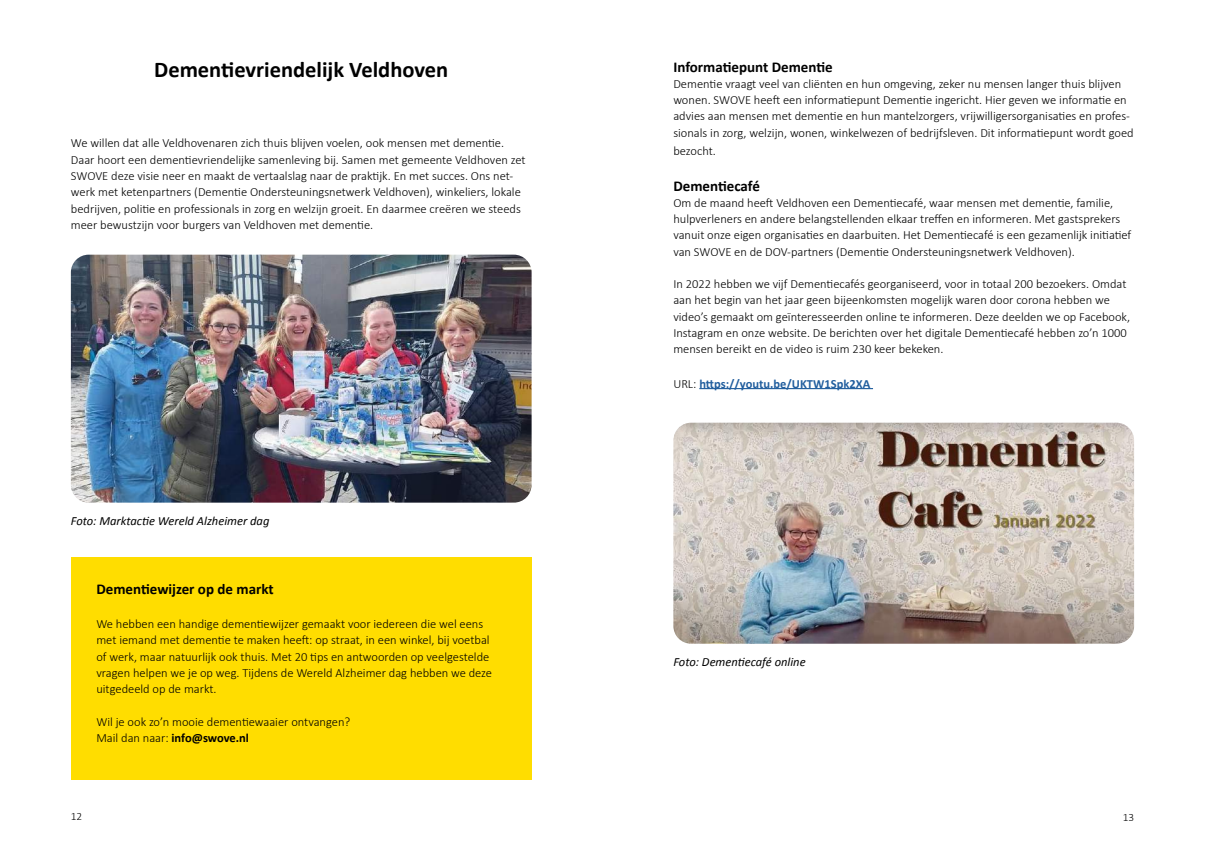
<style>
.page{position:relative;width:1205px;height:851px;background:#fff}
.page>*{position:absolute;margin:0;border:0;box-sizing:border-box;transform-origin:0 0}
.t1{font:700 22.5px "Calibri";color:#000}
.t2{font:700 15px "Calibri";color:#000}
.t3{font:300 12.5px/16.2px "Calibri";color:#000}
.t4{font:italic 12.5px "Calibri";color:#000}
.t5{font:700 12.5px "Calibri";color:#215e9e}
.t6{font:300 11.25px "Calibri";color:#000}
.s1{font-weight:700}
.s2{font-weight:300;color:#000}
</style>
<div class="page">
<div style="left:71px;top:557px;width:460px;height:222px;background:#fd0"></div>
<hr style="left:699px;top:388px;width:174px;height:1px;background:#215e9e">
<img style="left:71px;top:254px;width:460px;height:248px">
<img style="left:673px;top:422px;width:461px;height:221px">
<h1 class="t1" style="left:154px;top:55px;width:296px">Dementievriendelijk Veldhoven</h1>
<p class="t3" style="left:71px;top:134px;width:456px">We willen dat alle Veldhovenaren zich thuis blijven voelen, ook mensen met dementie.<br>Daar hoort een dementievriendelijke samenleving bij. Samen met gemeente Veldhoven zet SWOVE deze visie neer en maakt de vertaalslag naar de praktijk. En met succes. Ons net&shy;werk met ketenpartners (Dementie Ondersteuningsnetwerk Veldhoven), winkeliers, lokale bedrijven, politie en professionals in zorg en welzijn groeit. En daarmee creëren we steeds meer bewustzijn voor burgers van Veldhoven met dementie.</p>
<p class="t4" style="left:71px;top:512px;width:200px">Foto: Marktactie Wereld Alzheimer dag</p>
<p class="t2" style="left:96px;top:579px;width:179px">Dementiewijzer op de markt</p>
<p class="t3" style="left:96px;top:615px;width:397px">We hebben een handige dementiewijzer gemaakt voor iedereen die wel eens met iemand met dementie te maken heeft: op straat, in een winkel, bij voetbal of werk, maar natuurlijk ook thuis. Met 20 tips en antwoorden op veelgestelde vragen helpen we je op weg. Tijdens de Wereld Alzheimer dag hebben we deze uitgedeeld op de markt.</p>
<p class="t3" style="left:96px;top:712px;width:255px">Wil je ook zo’n mooie dementiewaaier ontvangen?<br>Mail dan naar: <span class="s1">info@swove.nl</span></p>
<p class="t2" style="left:673px;top:57px;width:161px">Informatiepunt Dementie</p>
<p class="t3" style="left:673px;top:75px;width:462px">Dementie vraagt veel van cliënten en hun omgeving, zeker nu mensen langer thuis blijven wonen. SWOVE heeft een informatiepunt Dementie ingericht. Hier geven we informatie en advies aan mensen met dementie en hun mantelzorgers, vrijwilligersorganisaties en profes&shy;sionals in zorg, welzijn, wonen, winkelwezen of bedrijfsleven. Dit informatiepunt wordt goed</p>
<p class="t3" style="left:673px;top:142px;width:44px">bezocht.</p>
<p class="t2" style="left:673px;top:176px;width:88px">Dementiecafé</p>
<p class="t3" style="left:673px;top:194px;width:459px">Om de maand heeft Veldhoven een Dementiecafé, waar mensen met dementie, familie, hulpverleners en andere belangstellenden elkaar treffen en informeren. Met gastsprekers vanuit onze eigen organisaties en daarbuiten. Het Dementiecafé is een gezamenlijk initiatief van SWOVE en de DOV-partners (Dementie Ondersteuningsnetwerk Veldhoven).</p>
<p class="t3" style="left:673px;top:275px;width:458px">In 2022 hebben we vijf Dementiecafés georganiseerd, voor in totaal 200 bezoekers. Omdat aan het begin van het jaar geen bijeenkomsten mogelijk waren door corona hebben we video’s gemaakt om geïnteresseerden online te informeren. Deze deelden we op Facebook, Instagram en onze website. De berichten over het digitale Dementiecafé hebben zo’n 1000 mensen bereikt en de video is ruim 230 keer bekeken.</p>
<p class="t5" style="left:673px;top:375px;width:198px"><span class="s2">URL:</span> https://youtu.be/UKTW1Spk2XA</p>
<p class="t4" style="left:673px;top:653px;width:134px">Foto: Dementiecafé online</p>
<p class="t6" style="left:71px;top:809px;width:13px">12</p>
<p class="t6" style="left:1122px;top:809px;width:13px">13</p>
</div>
